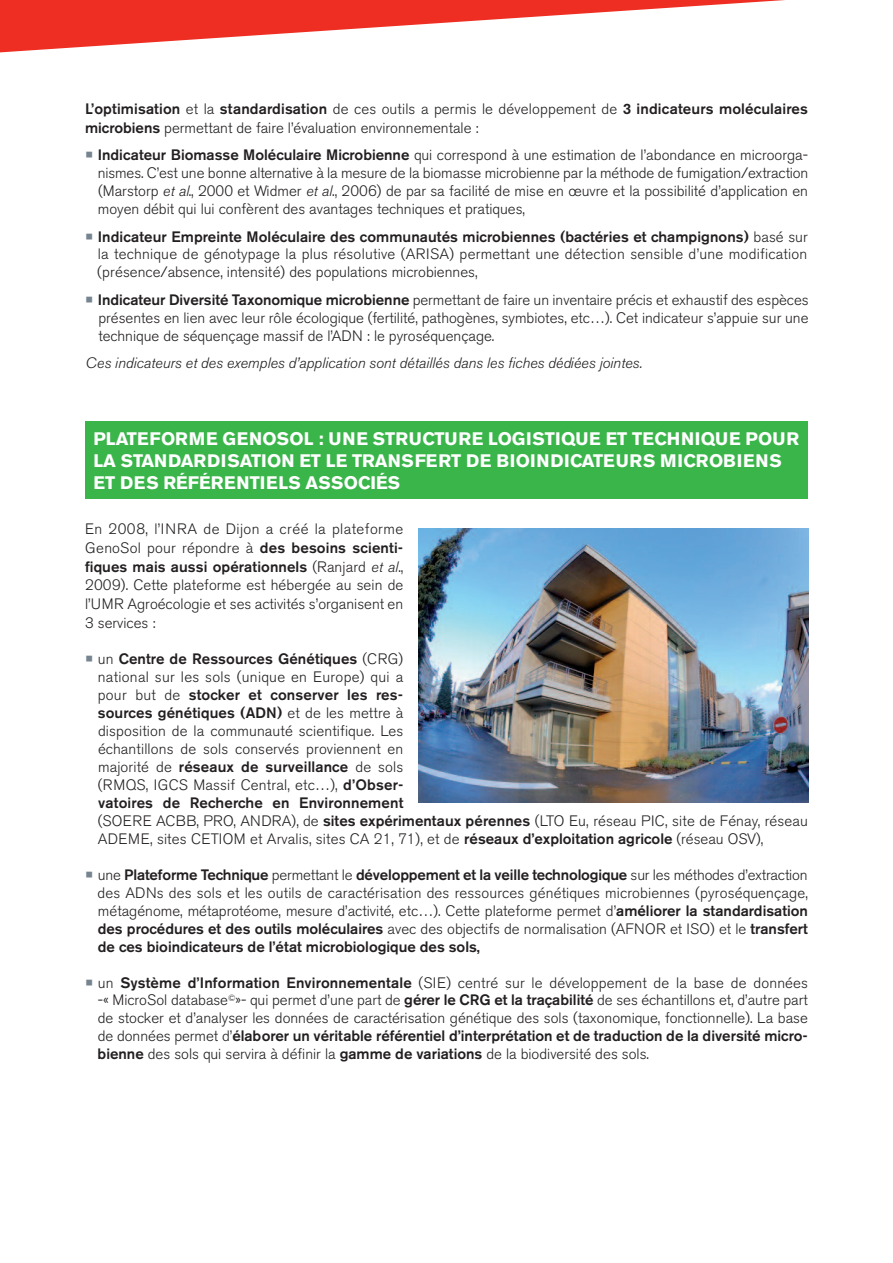
<style>
.page{position:relative;width:893px;height:1263px;background:#fff}
.page>*{position:absolute;margin:0;border:0;box-sizing:border-box;transform-origin:0 0}
.t1{font:700 18px/21.6px "Akzidenz Grotesk BE";letter-spacing:.02em;color:#fff}
.t2{font:300 15px/18px "Akzidenz Grotesk BE";color:#231f20;text-align:justify}
.t3{font:italic 300 15px "Akzidenz Grotesk BE";color:#231f20}
.s1{font-weight:500}
.s2{color:#76848f}
.s3{font-style:italic}
</style>
<div class="page">
<div style="left:85px;top:421px;width:723px;height:78px;background:#3ab54a"></div>
<svg style="left:0;top:0;width:785px;height:53px"></svg>
<img style="left:418px;top:528px;width:390px;height:275px">
<p class="t2" style="left:85px;top:101px;width:724px;line-height:18.8px"><span class="s1">L’optimisation</span> et la <span class="s1">standardisation</span> de ces outils a permis le développement de <span class="s1">3 indicateurs moléculaires microbiens</span> permettant de faire l’évaluation environnementale :</p>
<p class="t2" style="left:98px;top:147px;width:712px;text-indent:-13px"><span class="s2">○</span> <span class="s1">Indicateur Biomasse Moléculaire Microbienne</span> qui correspond à une estimation de l’abondance en microorga&shy;nismes. C’est une bonne alternative à la mesure de la biomasse microbienne par la méthode de fumigation/extraction (Marstorp <span class="s3">et al</span>., 2000 et Widmer <span class="s3">et al</span>., 2006) de par sa facilité de mise en œuvre et la possibilité d’application en moyen débit qui lui confèrent des avantages techniques et pratiques,</p>
<p class="t2" style="left:97px;top:229px;width:712px;text-indent:-12px"><span class="s2">○</span> <span class="s1">Indicateur Empreinte Moléculaire des communautés microbiennes (bactéries et champignons)</span> basé sur la technique de génotypage la plus résolutive (ARISA) permettant une détection sensible d’une modification (présence/absence, intensité) des populations microbiennes,</p>
<p class="t2" style="left:98px;top:292px;width:712px;text-indent:-13px"><span class="s2">○</span> <span class="s1">Indicateur Diversité Taxonomique microbienne</span> permettant de faire un inventaire précis et exhaustif des espèces présentes en lien avec leur rôle écologique (fertilité, pathogènes, symbiotes, etc…). Cet indicateur s’appuie sur une technique de séquençage massif de l’ADN : le pyroséquençage.</p>
<p class="t3" style="left:86px;top:357px;width:558px">Ces indicateurs et des exemples d’application sont détaillés dans les fiches dédiées jointes.</p>
<p class="t1" style="left:94px;top:430px;width:707px">PLATEFORME GENOSOL : UNE STRUCTURE LOGISTIQUE ET TECHNIQUE POUR<br>LA STANDARDISATION ET LE TRANSFERT DE BIOINDICATEURS MICROBIENS<br>ET DES RÉFÉRENTIELS ASSOCIÉS</p>
<p class="t2" style="left:85px;top:521px;width:320px;line-height:18.8px">En 2008, l’INRA de Dijon a créé la plateforme GenoSol pour répondre à <span class="s1">des besoins scienti&shy;fiques mais aussi opérationnels</span> (Ranjard <span class="s3">et al</span>., 2009). Cette plateforme est hébergée au sein de l’UMR Agroécologie et ses activités s’organisent en 3 services :</p>
<p class="t2" style="left:98px;top:651px;width:712px;text-align:left;text-indent:-13px"><span class="s2">○</span> un <span class="s1">Centre de Ressources Génétiques</span> (CRG)<br>national sur les sols (unique en Europe) qui a<br>pour but de <span class="s1">stocker et conserver les res-<br>sources génétiques (ADN)</span> et de les mettre à<br>disposition de la communauté scientifique. Les<br>échantillons de sols conservés proviennent en<br>majorité de <span class="s1">réseaux de surveillance</span> de sols<br>(RMQS, IGCS Massif Central, etc…), <span class="s1">d’Obser-<br>vatoires de Recherche en Environnement<br></span>(SOERE ACBB, PRO, ANDRA), de <span class="s1">sites expérimentaux pérennes</span> (LTO Eu, réseau PIC, site de Fénay, réseau ADEME, sites CETIOM et Arvalis, sites CA 21, 71), et de <span class="s1">réseaux d’exploitation agricole</span> (réseau OSV),</p>
<p class="t2" style="left:98px;top:867px;width:712px;text-indent:-12px"><span class="s2">○</span> une <span class="s1">Plateforme Technique</span> permettant le <span class="s1">développement et la veille technologique</span> sur les méthodes d’extraction des ADNs des sols et les outils de caractérisation des ressources génétiques microbiennes (pyroséquençage, métagénome, métaprotéome, mesure d’activité, etc…). Cette plateforme permet d’<span class="s1">améliorer la standardisation des procédures et des outils moléculaires</span> avec des objectifs de normalisation (AFNOR et ISO) et le <span class="s1">transfert de ces bioindicateurs de l’état microbiologique des sols,</span></p>
<p class="t2" style="left:98px;top:974px;width:712px;text-indent:-13px"><span class="s2">○</span> un <span class="s1">Système d’Information Environnementale</span> (SIE) centré sur le développement de la base de données -« MicroSol database<sup>©</sup>»- qui permet d’une part de <span class="s1">gérer le CRG et la traçabilité</span> de ses échantillons et, d’autre part de stocker et d’analyser les données de caractérisation génétique des sols (taxonomique, fonctionnelle). La base de données permet d’<span class="s1">élaborer un véritable référentiel d’interprétation et de traduction de la diversité micro&shy;bienne</span> des sols qui servira à définir la <span class="s1">gamme de variations</span> de la biodiversité des sols.</p>
</div>
